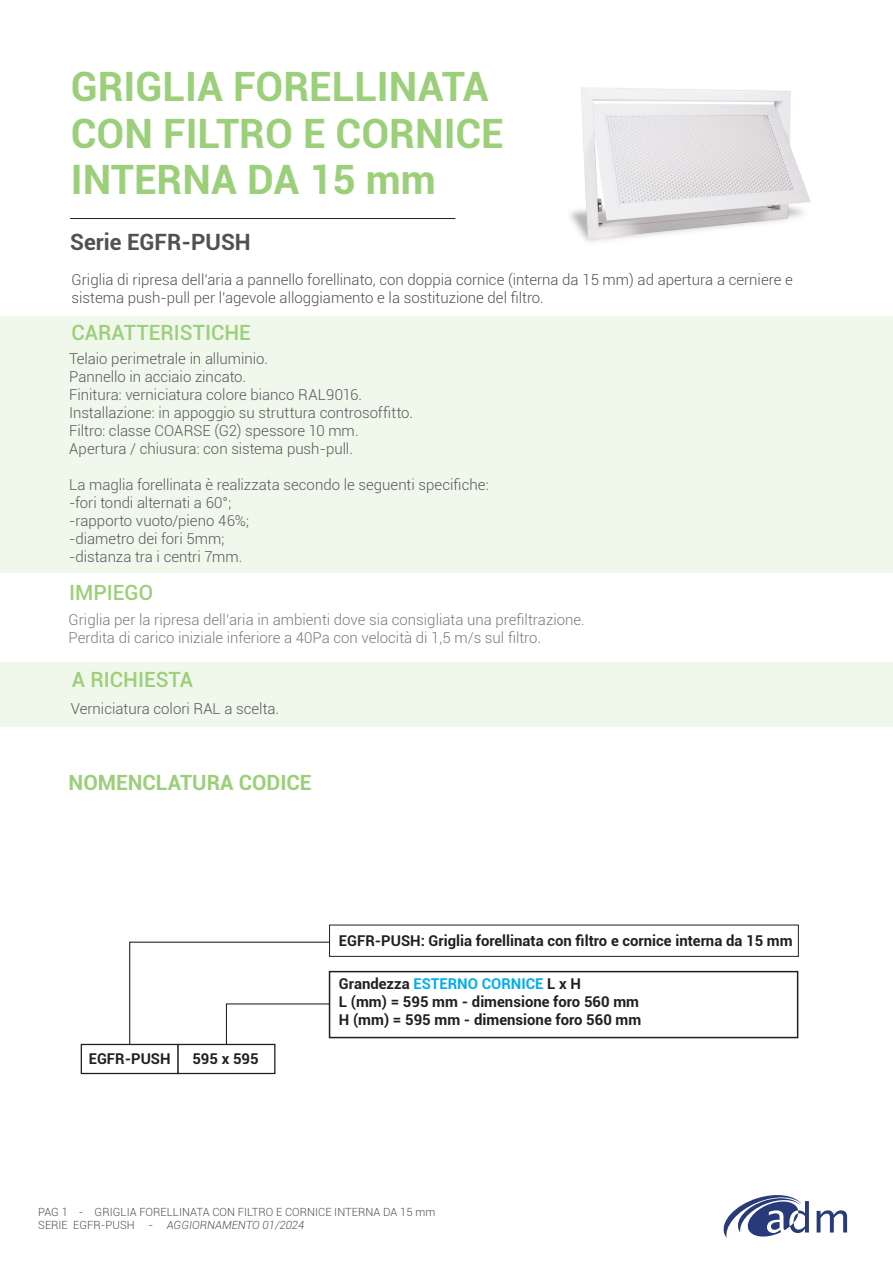
<style>
.page{position:relative;width:893px;height:1263px;background:#fff}
.page>*{position:absolute;margin:0;border:0;box-sizing:border-box;transform-origin:0 0}
.Titolo{font:700 40.5px/46.5px "Roboto";color:#9bcf79}
.t1{font:700 22.5px "Roboto";color:#4f5152}
.Sottotitolo_colorato{font:500 21px "Roboto";color:#9bcf79}
.t2{font:700 21px "Roboto";color:#9bcf79}
.col1{font:300 15px "Roboto";color:#57585a}
.col1-2{font:300 15px/18px "Roboto";color:#4f5152}
.col1-3{font:300 15px "Roboto";color:#787a7d}
.t3{font:700 14.85px/17.9px "Roboto";color:#231f20}
.t4{font:300 11.25px/13.5px "Roboto";color:#505253}
.s1{color:#00aeef}
.s2{font-style:italic}
</style>
<div class="page">
<svg style="left:723px;top:1195px;width:86px;height:43px"></svg>
<svg style="left:817px;top:1210px;width:30px;height:22px"></svg>
<div style="left:0;top:663px;width:893px;height:64px;background:#f0f7eb"></div>
<div style="left:0;top:316px;width:893px;height:256px;background:#f0f7eb"></div>
<hr style="left:71px;top:218px;width:384px;height:1px;background:#231f20">
<div style="left:81px;top:1044px;width:98px;height:30px;border:1px solid #231f20"></div>
<div style="left:177px;top:1044px;width:98px;height:30px;border:1px solid #231f20"></div>
<div style="left:329px;top:971px;width:469px;height:67px;border:1px solid #231f20"></div>
<div style="left:329px;top:924px;width:470px;height:33px;border:1px solid #231f20"></div>
<svg style="left:129px;top:941px;width:202px;height:104px"></svg>
<img style="left:570px;top:87px;width:241px;height:155px">
<p class="Titolo" style="left:71px;top:62px;width:434px">GRIGLIA FORELLINATA<br>CON FILTRO E CORNICE<br>INTERNA DA 15 mm</p>
<p class="t1" style="left:70px;top:226px;width:182px">Serie EGFR-PUSH</p>
<p class="col1-2" style="left:72px;top:270px;width:723px">Griglia di ripresa dell’aria a pannello forellinato, con doppia cornice (interna da 15 mm) ad apertura a cerniere e sistema push-pull per l’agevole alloggiamento e la sostituzione del filtro.</p>
<p class="Sottotitolo_colorato" style="left:72px;top:318px;width:181px">CARATTERISTICHE</p>
<p class="col1" style="left:69px;top:348px;width:200px">Telaio perimetrale in alluminio.</p>
<p class="col1" style="left:69px;top:366px;width:178px">Pannello in acciaio zincato.</p>
<p class="col1" style="left:69px;top:384px;width:294px">Finitura: verniciatura colore bianco RAL9016.</p>
<p class="col1" style="left:69px;top:402px;width:345px">Installazione: in appoggio su struttura controsoffitto.</p>
<p class="col1" style="left:69px;top:420px;width:291px">Filtro: classe COARSE (G2) spessore 10 mm.</p>
<p class="col1" style="left:69px;top:438px;width:285px">Apertura / chiusura: con sistema push-pull.</p>
<p class="col1" style="left:69px;top:474px;width:421px">La maglia forellinata è realizzata secondo le seguenti specifiche:</p>
<p class="col1" style="left:69px;top:492px;width:164px">-fori tondi alternati a 60°;</p>
<p class="col1" style="left:69px;top:510px;width:181px">-rapporto vuoto/pieno 46%;</p>
<p class="col1" style="left:69px;top:528px;width:157px">-diametro dei fori 5mm;</p>
<p class="col1" style="left:69px;top:546px;width:175px">-distanza tra i centri 7mm.</p>
<p class="Sottotitolo_colorato" style="left:69px;top:578px;width:85px">IMPIEGO</p>
<p class="col1-3" style="left:69px;top:609px;width:518px">Griglia per la ripresa dell’aria in ambienti dove sia consigliata una prefiltrazione.</p>
<p class="col1-3" style="left:69px;top:627px;width:474px">Perdita di carico iniziale inferiore a 40Pa con velocità di 1,5 m/s sul filtro.</p>
<p class="Sottotitolo_colorato" style="left:72px;top:664px;width:123px">A RICHIESTA</p>
<p class="col1" style="left:71px;top:698px;width:210px">Verniciatura colori RAL a scelta.</p>
<p class="t2" style="left:69px;top:767px;width:245px">NOMENCLATURA CODICE</p>
<p class="t3" style="left:89px;top:1049px;width:83px">EGFR-PUSH</p>
<p class="t3" style="left:192px;top:1049px;width:68px">595 x 595</p>
<p class="t3" style="left:339px;top:931px;width:455px">EGFR-PUSH: Griglia forellinata con filtro e cornice interna da 15 mm</p>
<p class="t3" style="left:339px;top:975px;width:304px">Grandezza <span class="s1">ESTERNO CORNICE</span> L x H<br>L (mm) = 595 mm - dimensione foro 560 mm<br>H (mm) = 595 mm - dimensione foro 560 mm</p>
<p class="t4" style="left:38px;top:1204px;width:399px">PAG 1 - GRIGLIA FORELLINATA CON FILTRO E CORNICE INTERNA DA 15 mm<br>SERIE EGFR-PUSH - <span class="s2">AGGIORNAMENTO 01/2024</span></p>
</div>
